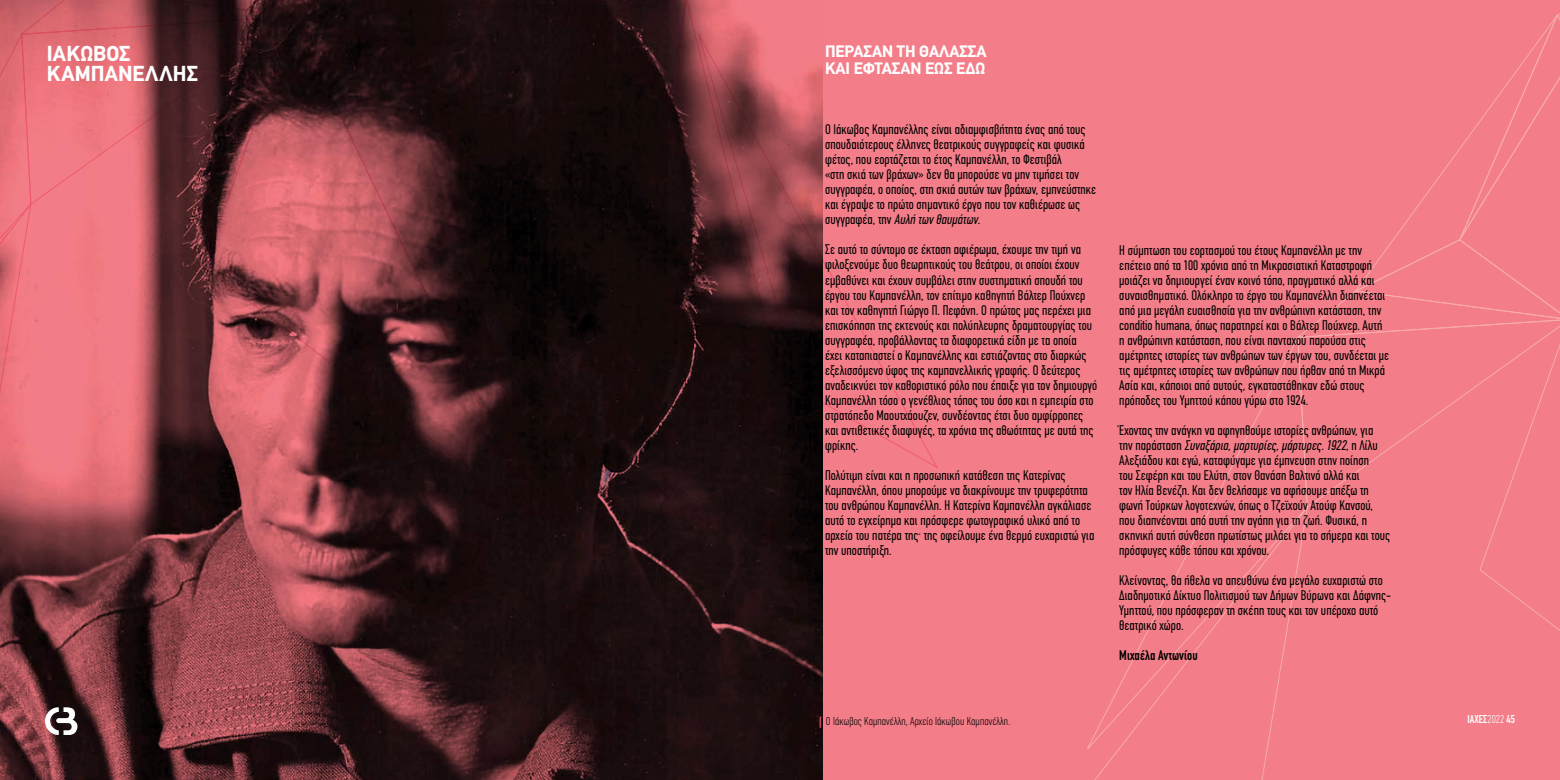
<style>
.page{position:relative;width:1560px;height:780px;background:#fff}
.page>*{position:absolute;margin:0;border:0;box-sizing:border-box;transform-origin:0 0}
.t1{font:700 21.25px/20px "CF Din";color:#fff}
.t2{font:700 16.25px "CF Din";color:#fff}
.t3{font:condensed 13.75px/15px "CF Din";letter-spacing:.005em;color:#000}
.t4{font:13.75px "CF Din Condensed";letter-spacing:.005em;color:#000}
.t5{font:300 condensed 11.25px "CF Din";letter-spacing:.01em;color:#000}
.t6{font:11.25px "CF Din Condensed";letter-spacing:.01em;color:#fff}
.s1{font-style:italic}
.s2{font-family:"CF Din Condensed";font-weight:700;font-stretch:normal;color:#f05b72}
.s3{font-family:"CF Din";font-weight:300;font-stretch:condensed}
</style>
<div class="page">
<div style="left:0;top:0;width:1559px;height:780px;background:#f37d88"></div>
<svg style="left:822px;top:67px;width:116px;height:402px"></svg>
<svg style="left:1087px;top:506px;width:208px;height:274px"></svg>
<svg style="left:1295px;top:14px;width:264px;height:616px"></svg>
<img style="left:0;top:0;width:822px;height:780px">
<svg style="left:45px;top:707px;width:32px;height:28px"></svg>
<h1 class="t1" style="left:47px;top:44px;width:15px">ιακωβοσ καμπανελλησ</h1>
<p class="t2" style="left:825px;top:43px;width:11px">πέρασαν</p>
<p class="t2" style="left:896px;top:43px;width:43px">τη θάλασσα</p>
<p class="t2" style="left:825px;top:59px;width:9px">και</p>
<p class="t2" style="left:853px;top:59px;width:11px">έφτασαν</p>
<p class="t2" style="left:925px;top:59px;width:10px">έως</p>
<p class="t2" style="left:956px;top:59px;width:29px">εδώ</p>
<p class="t3" style="left:825px;top:122px;width:273px">Ο Ιάκωβος Καμπανέλλης είναι αδιαμφισβήτητα ένας από τους σπουδαιότερους έλληνες θεατρικούς συγγραφείς και φυσικά φέτος, που εορτάζεται το έτος Καμπανέλλη, το Φεστιβάλ<br>«στη σκιά των βράχων» δεν θα μπορούσε να μην τιμήσει τον συγγραφέα, ο οποίος, στη σκιά αυτών των βράχων, εμπνεύστηκε και έγραψε το πρώτο σημαντικό έργο που τον καθιέρωσε ως<br>σ υ γγ ρ α φ έ α , τ η ν <span class="s1">Αυλή τωνθαυμάτων</span>.</p>
<p class="t3" style="left:825px;top:242px;width:274px">Σε αυτό το σύντομο σε έκταση αφιέρωμα, έχουμε την τιμή να φιλοξενούμε δυο θεωρητικούς του θεάτρου, οι οποίοι έχουν εμβαθύνει και έχουν συμβάλει στην συστηματική σπουδή του έργου του Καμπανέλλη, τον επίτιμο καθηγητή Βάλτερ Πούχνερ και τον καθηγητή Γιώργο Π. Πεφάνη. Ο πρώτος μας περέχει μια επισκόπηση της εκτενούς και πολύπλευρης δραματουργίας του συγγραφέα, προβάλλοντας τα διαφορετικά είδη με τα οποία έχει καταπιαστεί ο Καμπανέλλης και εστιάζοντας στο διαρκώς εξελισσόμενο ύφος της καμπανελλικής γραφής. Ο δεύτερος αναδεικνύει τον καθοριστικό ρόλο που έπαιξε για τον δημιουργό Καμπανέλλη τόσο ο γενέθλιος τόπος του όσο και η εμπειρία στο στρατόπεδο Μαουτχάουζεν, συνδέοντας έτσι δυο αμφίρροπες και αντιθετικές διαφυγές, τα χρόνια της αθωότητας με αυτά της φρίκης.</p>
<p class="t3" style="left:825px;top:467px;width:271px">Πολύτιμη είναι και η προσωπική κατάθεση της Κατερίνας Καμπανέλλη, όπου μπορούμε να διακρίνουμε την τρυφερότητα του ανθρώπου Καμπανέλλη. Η Κατερίνα Καμπανέλλη αγκάλιασε αυτό το εγχείρημα και πρόσφερε φωτογραφικό υλικό από το αρχείο του πατέρα της· της οφείλουμε ένα θερμό ευχαριστώ για την υποστήριξη.</p>
<p class="t3" style="left:1119px;top:242px;width:271px">Η σύμπτωση του εορτασμού του έτους Καμπανέλλη με την επέτειο από τα 100 χρόνια από τη Μικρασιατική Καταστροφή μοιάζει να δημιουργεί έναν κοινό τόπο, πραγματικό αλλά και συναισθηματικό. Ολόκληρο το έργο του Καμπανέλλη διαπνέεται από μια μεγάλη ευαισθησία για την ανθρώπινη κατάσταση, την conditio humana, όπως παρατηρεί και ο Βάλτερ Πούχνερ. Αυτή η ανθρώπινη κατάσταση, που είναι πανταχού παρούσα στις αμέτρητες ιστορίες των ανθρώπων των έργων του, συνδέεται με τις αμέτρητες ιστορίες των ανθρώπων που ήρθαν από τη Μικρά Ασία και, κάποιοι από αυτούς, εγκαταστάθηκαν εδώ στους πρόποδες του Υμηττού κάπου γύρω στο 1924.</p>
<p class="t3" style="left:1119px;top:422px;width:272px">Έχοντας την ανάγκη να αφηγηθούμε ιστορίες ανθρώπων, για<br>τ η ν π α ρ ά σ τ α σ η <span class="s1">Συναξάρια,μαρτυρίες,μάρτυρες.1922</span>, η Λ ίλ υ Αλεξιάδου και εγώ, καταφύγαμε για έμπνευση στην ποίηση<br>του Σεφέρη και του Ελύτη, στον Θανάση Βαλτινό αλλά και<br>τον Ηλία Βενέζη. Και δεν θελήσαμε να αφήσουμε απέξω τη φωνή Τούρκων λογοτεχνών, όπως ο Τζεϊχούν Ατούφ Κανσού, που διαπνέονται από αυτή την αγάπη για τη ζωή. Φυσικά, η σκηνική αυτή σύνθεση πρωτίστως μιλάει για το σήμερα και τους πρόσφυγες κάθε τόπου και χρόνου.</p>
<p class="t3" style="left:1119px;top:572px;width:273px">Κλείνοντας, θα ήθελα να απευθύνω ένα μεγάλο ευχαριστώ στο Διαδημοτικό Δίκτυο Πολιτισμού των Δήμων Βύρωνα και Δάφνης-Υμηττού, που πρόσφεραν τη σκέπη τους και τον υπέροχο αυτό θεατρικό χώρο.</p>
<p class="t4" style="left:1119px;top:647px;width:80px">Μιχαέλα Αντωνίου</p>
<p class="t5" style="left:819px;top:714px;width:193px"><span class="s2">|</span> Ο Ιάκωβος Καμπανέλλη, Αρχείο Ιάκωβου Καμπανέλλη.</p>
<p class="t6" style="left:1466px;top:712px;width:49px">ΙΑΧΕΣ<span class="s3">2022</span> 45</p>
</div>
